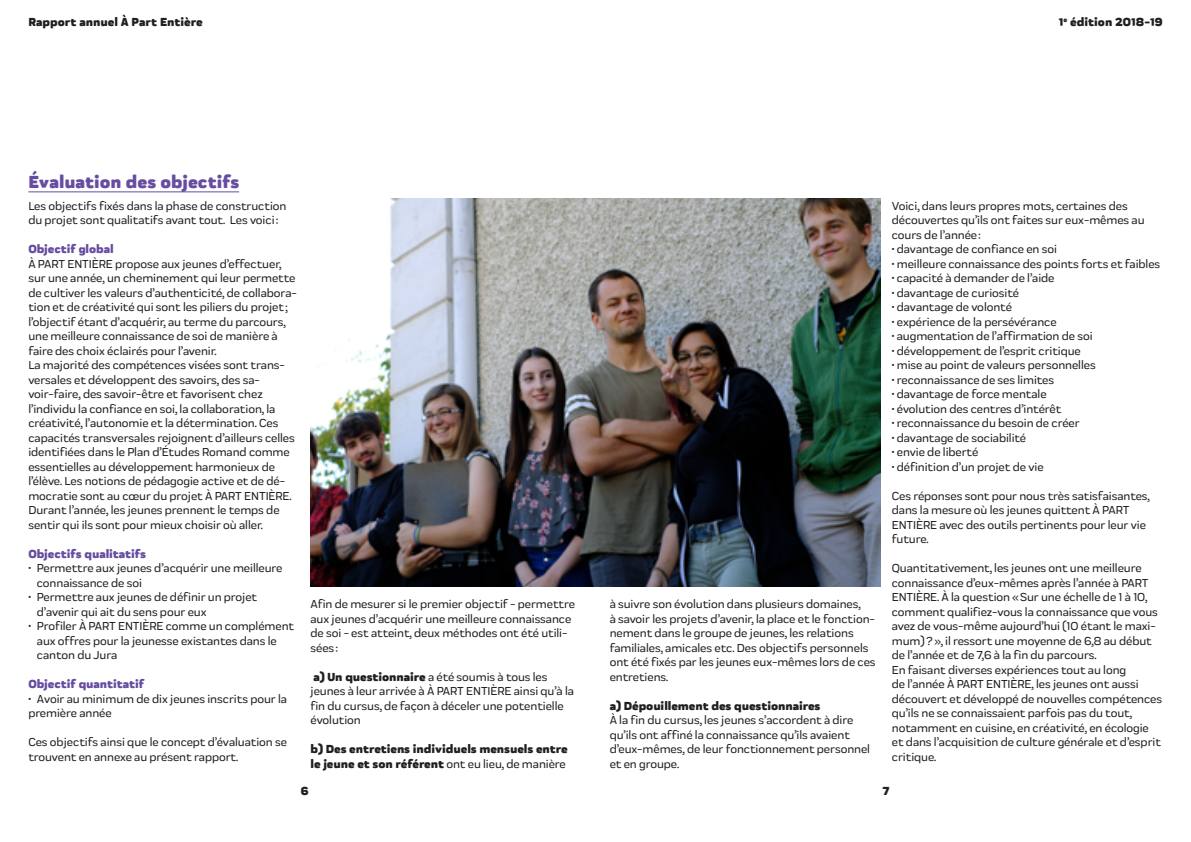
<style>
.page{position:relative;width:1191px;height:842px;background:#fff}
.page>*{position:absolute;margin:0;border:0;box-sizing:border-box;transform-origin:0 0}
.titre{font:900 18px "Praktika Rnd";color:#674da0}
.texte_courant{font:500 12px/14.5px "Praktika Rnd";letter-spacing:-.005em;color:#231f20}
.texte_courant-2{font:900 12px "Praktika Rnd";letter-spacing:-.005em;color:#231f20}
.sous-titre{font:900 12px "Praktika Rnd";letter-spacing:-.005em;color:#674da0}
.s1{font-weight:900}
.s2{font-weight:500}
</style>
<div class="page">
<hr style="left:28px;top:191px;width:211px;height:1px;background:#674da0">
<img style="left:310px;top:198px;width:570px;height:389px">
<p class="texte_courant-2" style="left:28px;top:12px;width:176px">Rapport annuel À Part Entière</p>
<p class="texte_courant-2" style="left:1058px;top:12px;width:105px">1<sup>e</sup> édition 2018-19</p>
<p class="titre" style="left:28px;top:166px;width:212px">Évaluation des objectifs</p>
<p class="texte_courant" style="left:28px;top:197px;width:260px">Les objectifs fixés dans la phase de construction du projet sont qualitatifs avant tout. Les voici:</p>
<p class="sous-titre" style="left:28px;top:239px;width:87px">Objectif global</p>
<p class="texte_courant" style="left:28px;top:255px;width:270px">À PART ENTIÈRE propose aux jeunes d’effectuer, sur une année, un cheminement qui leur permette de cultiver les valeurs d’authenticité, de collabora&shy;tion et de créativité qui sont les piliers du projet; l’objectif étant d’acquérir, au terme du parcours, une meilleure connaissance de soi de manière à faire des choix éclairés pour l’avenir.<br>La majorité des compétences visées sont trans&shy;versales et développent des savoirs, des sa&shy;voir-faire, des savoir-être et favorisent chez l’individu la confiance en soi, la collaboration, la créativité, l’autonomie et la détermination. Ces capacités transversales rejoignent d’ailleurs celles identifiées dans le Plan d’Études Romand comme essentielles au développement harmonieux de l’élève. Les notions de pédagogie active et de dé&shy;mocratie sont au cœur du projet À PART ENTIÈRE.<br>Durant l’année, les jeunes prennent le temps de sentir qui ils sont pour mieux choisir où aller.</p>
<p class="sous-titre" style="left:28px;top:543px;width:119px">Objectifs qualitatifs</p>
<p class="texte_courant" style="left:28px;top:560px;width:256px">• Permettre aux jeunes d’acquérir une meilleure</p>
<p class="texte_courant" style="left:37px;top:574px;width:107px">connaissance de soi</p>
<p class="texte_courant" style="left:37px;top:589px;width:222px;text-indent:-9px">• Permettre aux jeunes de définir un projet d’avenir qui ait du sens pour eux</p>
<p class="texte_courant" style="left:28px;top:618px;width:267px">• Profiler À PART ENTIÈRE comme un complément</p>
<p class="texte_courant" style="left:37px;top:632px;width:241px">aux offres pour la jeunesse existantes dans le</p>
<p class="texte_courant" style="left:37px;top:647px;width:82px">canton du Jura</p>
<p class="sous-titre" style="left:28px;top:674px;width:117px">Objectif quantitatif</p>
<p class="texte_courant" style="left:28px;top:690px;width:260px">• Avoir au minimum de dix jeunes inscrits pour la première année</p>
<p class="texte_courant" style="left:28px;top:734px;width:260px">Ces objectifs ainsi que le concept d’évaluation se trouvent en annexe au présent rapport.</p>
<p class="texte_courant" style="left:310px;top:596px;width:266px">Afin de mesurer si le premier objectif - permettre aux jeunes d’acquérir une meilleure connaissance de soi - est atteint, deux méthodes ont été utili&shy;sées:</p>
<p class="texte_courant" style="left:310px;top:669px;width:265px"><span class="s1">a) Un questionnaire</span> a été soumis à tous les jeunes à leur arrivée à À PART ENTIÈRE ainsi qu’à la fin du cursus, de façon à déceler une potentielle évolution</p>
<p class="texte_courant-2" style="left:310px;top:739px;width:259px">b) Des entretiens individuels mensuels entre</p>
<p class="texte_courant-2" style="left:310px;top:754px;width:257px">le jeune et son référent <span class="s2">ont eu lieu, de manière</span></p>
<p class="texte_courant-2" style="left:301px;top:780px;width:9px">6</p>
<p class="texte_courant" style="left:609px;top:596px;width:267px">à suivre son évolution dans plusieurs domaines,<br>à savoir les projets d’avenir, la place et le fonction&shy;nement dans le groupe de jeunes, les relations familiales, amicales etc. Des objectifs personnels ont été fixés par les jeunes eux-mêmes lors de ces entretiens.</p>
<p class="texte_courant-2" style="left:609px;top:696px;width:212px">a) Dépouillement des questionnaires</p>
<p class="texte_courant" style="left:609px;top:712px;width:262px">À la fin du cursus, les jeunes s’accordent à dire qu’ils ont affiné la connaissance qu’ils avaient d’eux-mêmes, de leur fonctionnement personnel et en groupe.</p>
<p class="texte_courant" style="left:891px;top:197px;width:254px">Voici, dans leurs propres mots, certaines des découvertes qu’ils ont faites sur eux-mêmes au cours de l’année:</p>
<p class="texte_courant" style="left:891px;top:241px;width:167px">• davantage de confiance en soi</p>
<p class="texte_courant" style="left:891px;top:255px;width:270px">• meilleure connaissance des points forts et faibles</p>
<p class="texte_courant" style="left:891px;top:270px;width:164px">• capacité à demander de l’aide</p>
<p class="texte_courant" style="left:891px;top:284px;width:129px">• davantage de curiosité</p>
<p class="texte_courant" style="left:891px;top:299px;width:122px">• davantage de volonté</p>
<p class="texte_courant" style="left:891px;top:313px;width:166px">• expérience de la persévérance</p>
<p class="texte_courant" style="left:891px;top:328px;width:202px">• augmentation de l’affirmation de soi</p>
<p class="texte_courant" style="left:891px;top:342px;width:191px">• développement de l’esprit critique</p>
<p class="texte_courant" style="left:891px;top:357px;width:205px">• mise au point de valeurs personnelles</p>
<p class="texte_courant" style="left:891px;top:371px;width:164px">• reconnaissance de ses limites</p>
<p class="texte_courant" style="left:891px;top:386px;width:156px">• davantage de force mentale</p>
<p class="texte_courant" style="left:891px;top:400px;width:171px">• évolution des centres d’intérêt</p>
<p class="texte_courant" style="left:891px;top:415px;width:189px">• reconnaissance du besoin de créer</p>
<p class="texte_courant" style="left:891px;top:429px;width:136px">• davantage de sociabilité</p>
<p class="texte_courant" style="left:891px;top:444px;width:88px">• envie de liberté</p>
<p class="texte_courant" style="left:891px;top:458px;width:153px">• définition d’un projet de vie</p>
<p class="texte_courant" style="left:891px;top:487px;width:259px">Ces réponses sont pour nous très satisfaisantes, dans la mesure où les jeunes quittent À PART ENTIÈRE avec des outils pertinents pour leur vie future.</p>
<p class="texte_courant" style="left:891px;top:560px;width:268px">Quantitativement, les jeunes ont une meilleure connaissance d’eux-mêmes après l’année à PART ENTIÈRE. À la question «Sur une échelle de 1 à 10, comment qualifiez-vous la connaissance que vous avez de vous-même aujourd’hui (10 étant le maxi&shy;mum)?», il ressort une moyenne de 6,8 au début de l’année et de 7,6 à la fin du parcours.</p>
<p class="texte_courant" style="left:891px;top:661px;width:272px">En faisant diverses expériences tout au long<br>de l’année À PART ENTIÈRE, les jeunes ont aussi découvert et développé de nouvelles compétences qu’ils ne se connaissaient parfois pas du tout, notamment en cuisine, en créativité, en écologie et dans l’acquisition de culture générale et d’esprit critique.</p>
<p class="texte_courant-2" style="left:882px;top:780px;width:8px">7</p>
</div>
